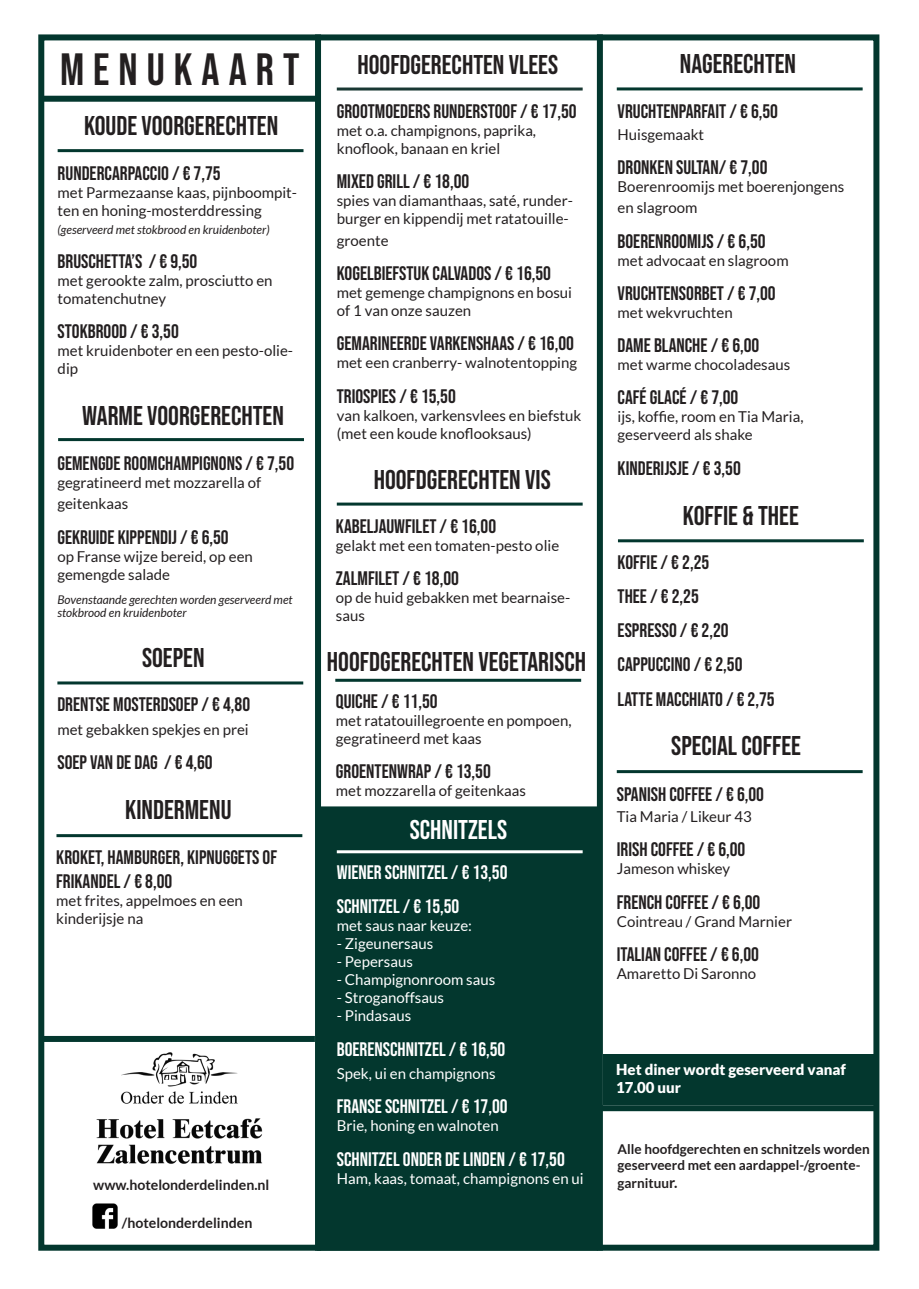
<style>
.page{position:relative;width:919px;height:1289px;background:#fff}
.page>*{position:absolute;margin:0;border:0;box-sizing:border-box;transform-origin:0 0}
.t1{font:45px "Bebas Neue";letter-spacing:.2em;color:#231f20}
.t2{font:27px "Bebas Neue";color:#231f20}
.t3{font:27px "Bebas Neue";color:#fff}
.t4{font:19.5px/23.4px "Bebas Neue";color:#231f20}
.t5{font:19.5px "Bebas Neue";color:#fff}
.t6{font:15px/18px "Lato";color:#231f20}
.t7{font:15px "Lato";color:#fff}
.t8{font:900 15px/18px "Lato";color:#fff}
.t9{font:700 14.1px "Lato";color:#231f20}
.t10{font:700 13.5px/16.2px "Lato";color:#231f20}
.t11{font:italic 12px/13.5px "Lato";color:#231f20}
.s1{font-size:15px}
</style>
<div class="page">
<div style="left:38px;top:34px;width:841px;height:1216px;border:6px solid #03372e"></div>
<div style="left:317px;top:806px;width:280px;height:444px;background:#03372e"></div>
<div style="left:315px;top:34px;width:6px;height:1216px;background:#03372e"></div>
<div style="left:597px;top:34px;width:6px;height:1216px;background:#03372e"></div>
<hr style="left:58px;top:149px;width:245px;height:3px;background:#03372e">
<hr style="left:337px;top:87px;width:245px;height:3px;background:#193833">
<hr style="left:57px;top:681px;width:246px;height:3px;background:#03372e">
<hr style="left:58px;top:438px;width:246px;height:3px;background:#03372e">
<hr style="left:56px;top:834px;width:246px;height:3px;background:#03372e">
<hr style="left:616px;top:770px;width:246px;height:3px;background:#03372e">
<hr style="left:335px;top:678px;width:246px;height:3px;background:#03372e">
<hr style="left:616px;top:87px;width:246px;height:3px;background:#03372e">
<div style="left:41px;top:1035px;width:274px;height:6px;background:#03372e"></div>
<div style="left:42px;top:96px;width:274px;height:6px;background:#03372e"></div>
<img style="left:92px;top:1203px;width:26px;height:25px">
<img style="left:88px;top:1041px;width:183px;height:123px">
<div style="left:600px;top:1105px;width:274px;height:6px;background:#03372e"></div>
<hr style="left:337px;top:850px;width:245px;height:3px;background:#fff">
<hr style="left:337px;top:502px;width:245px;height:3px;background:#03372e">
<div style="left:603px;top:1054px;width:273px;height:51px;background:#03372e"></div>
<hr style="left:618px;top:539px;width:245px;height:3px;background:#03372e">
<p class="t1" style="left:60px;top:44px;width:241px">MENUKAART</p>
<p class="t2" style="left:84px;top:110px;width:196px">KOUDE VOORGERECHTEN</p>
<p class="t4" style="left:58px;top:161px;width:164px">RUNDERCARPACCIO / € 7,75</p>
<p class="t6" style="left:58px;top:183px;width:241px">met Parmezaanse kaas, pijnboompit&shy;ten en honing-mosterddressing</p>
<p class="t11" style="left:58px;top:223px;width:213px">(geserveerd met stokbrood en kruidenboter)</p>
<p class="t4" style="left:58px;top:249px;width:141px">BRUSCHETTA’S / € 9,50</p>
<p class="t6" style="left:58px;top:271px;width:216px">met gerookte zalm, prosciutto en tomatenchutney</p>
<p class="t4" style="left:58px;top:319px;width:123px">STOKBROOD / € 3,50</p>
<p class="t6" style="left:58px;top:341px;width:237px">met kruidenboter en een pesto-olie&shy;dip</p>
<p class="t2" style="left:82px;top:400px;width:203px">WARME VOORGERECHTEN</p>
<p class="t4" style="left:57px;top:451px;width:238px">GEMENGDE ROOMCHAMPIGNONS / € 7,50</p>
<p class="t6" style="left:57px;top:473px;width:205px">gegratineerd met mozzarella of</p>
<p class="t6" style="left:57px;top:495px;width:72px">geitenkaas</p>
<p class="t4" style="left:57px;top:525px;width:173px">GEKRUIDE KIPPENDIJ / € 6,50</p>
<p class="t6" style="left:57px;top:547px;width:197px">op Franse wijze bereid, op een</p>
<p class="t6" style="left:57px;top:565px;width:114px">gemengde salade</p>
<p class="t11" style="left:57px;top:593px;width:237px">Bovenstaande gerechten worden geserveerd met stokbrood en kruidenboter</p>
<p class="t2" style="left:142px;top:642px;width:64px">SOEPEN</p>
<p class="t4" style="left:57px;top:692px;width:194px">DRENTSE MOSTERDSOEP / € 4,80</p>
<p class="t6" style="left:57px;top:720px;width:193px">met gebakken spekjes en prei</p>
<p class="t4" style="left:57px;top:750px;width:157px">SOEP VAN DE DAG / € 4,60</p>
<p class="t2" style="left:125px;top:794px;width:108px">KINDERMENU</p>
<p class="t4" style="left:56px;top:845px;width:222px">KROKET, HAMBURGER, KIPNUGGETS OF<br>FRIKANDEL / € 8,00</p>
<p class="t6" style="left:56px;top:891px;width:188px">met frites, appelmoes en een</p>
<p class="t6" style="left:56px;top:909px;width:89px">kinderijsje na</p>
<p class="t9" style="left:93px;top:1176px;width:178px">www.hotelonderdelinden.nl</p>
<p class="t9" style="left:122px;top:1214px;width:132px">/hotelonderdelinden</p>
<p class="t2" style="left:357px;top:49px;width:202px">HOOFDGERECHTEN VLEES</p>
<p class="t4" style="left:337px;top:99px;width:241px">GROOTMOEDERS RUNDERSTOOF / € 17,50</p>
<p class="t6" style="left:337px;top:121px;width:201px">met o.a. champignons, paprika,</p>
<p class="t6" style="left:337px;top:139px;width:165px">knoflook, banaan en kriel</p>
<p class="t4" style="left:337px;top:169px;width:134px">MIXED GRILL / € 18,00</p>
<p class="t6" style="left:337px;top:192px;width:238px">spies van diamanthaas, saté, runder&shy;burger en kippendij met ratatouille-</p>
<p class="t6" style="left:337px;top:231px;width:53px">groente</p>
<p class="t4" style="left:337px;top:261px;width:216px">KOGELBIEFSTUK CALVADOS / € 16,50</p>
<p class="t6" style="left:337px;top:283px;width:237px">met gemenge champignons en bosui of 1 van onze sauzen</p>
<p class="t4" style="left:337px;top:331px;width:239px">GEMARINEERDE VARKENSHAAS / € 16,00</p>
<p class="t6" style="left:337px;top:354px;width:242px">met een cranberry- walnotentopping</p>
<p class="t4" style="left:337px;top:384px;width:121px">TRIOSPIES / € 15,50</p>
<p class="t6" style="left:337px;top:406px;width:246px">van kalkoen, varkensvlees en biefstuk (met een koude knoflooksaus)</p>
<p class="t2" style="left:373px;top:464px;width:178px">HOOFDGERECHTEN VIS</p>
<p class="t4" style="left:336px;top:514px;width:162px">KABELJAUWFILET / € 16,00</p>
<p class="t6" style="left:336px;top:536px;width:225px">gelakt met een tomaten-pesto olie</p>
<p class="t4" style="left:336px;top:566px;width:125px">ZALMFILET / € 18,00</p>
<p class="t6" style="left:336px;top:588px;width:236px">op de huid gebakken met bearnaise&shy;saus</p>
<p class="t2" style="left:327px;top:646px;width:261px">HOOFDGERECHTEN VEGETARISCH</p>
<p class="t4" style="left:336px;top:689px;width:103px">QUICHE / € 11,50</p>
<p class="t6" style="left:336px;top:711px;width:237px">met ratatouillegroente en pompoen, gegratineerd met kaas</p>
<p class="t4" style="left:336px;top:759px;width:156px">GROENTENWRAP / € 13,50</p>
<p class="t6" style="left:336px;top:781px;width:191px">met mozzarella of geitenkaas</p>
<p class="t3" style="left:410px;top:814px;width:99px">SCHNITZELS</p>
<p class="t5" style="left:337px;top:861px;width:172px">WIENER SCHNITZEL / € 13,50</p>
<p class="t5" style="left:337px;top:895px;width:124px">SCHNITZEL / € 15,50</p>
<p class="t7" style="left:337px;top:917px;width:137px">met saus naar keuze:</p>
<p class="t7" style="left:337px;top:935px;width:98px">- Zigeunersaus</p>
<p class="t7" style="left:337px;top:953px;width:78px">- Pepersaus</p>
<p class="t7" style="left:337px;top:971px;width:160px">- Champignonroom saus</p>
<p class="t7" style="left:337px;top:989px;width:109px">- Stroganoffsaus</p>
<p class="t7" style="left:337px;top:1007px;width:76px">- Pindasaus</p>
<p class="t5" style="left:337px;top:1037px;width:170px">BOERENSCHNITZEL / € 16,50</p>
<p class="t7" style="left:337px;top:1065px;width:160px">Spek, ui en champignons</p>
<p class="t5" style="left:337px;top:1095px;width:172px">FRANSE SCHNITZEL / € 17,00</p>
<p class="t7" style="left:337px;top:1117px;width:163px">Brie, honing en walnoten</p>
<p class="t5" style="left:337px;top:1147px;width:229px">SCHNITZEL ONDER DE LINDEN / € 17,50</p>
<p class="t7" style="left:337px;top:1169px;width:248px">Ham, kaas, tomaat, champignons en ui</p>
<p class="t2" style="left:680px;top:49px;width:118px">NAGERECHTEN</p>
<p class="t4" style="left:617px;top:99px;width:162px">VRUCHTENPARFAIT / € 6,50</p>
<p class="t6" style="left:617px;top:125px;width:88px">Huisgemaakt</p>
<p class="t4" style="left:617px;top:155px;width:151px">DRONKEN SULTAN/ € 7,00</p>
<p class="t6" style="left:617px;top:175px;width:228px;line-height:21.6px">Boerenroomijs met boerenjongens en slagroom</p>
<p class="t4" style="left:617px;top:229px;width:149px">BOERENROOMIJS / € 6,50</p>
<p class="t6" style="left:617px;top:251px;width:172px">met advocaat en slagroom</p>
<p class="t4" style="left:617px;top:281px;width:160px">VRUCHTENSORBET / € 7,00</p>
<p class="t6" style="left:617px;top:303px;width:117px">met wekvruchten</p>
<p class="t4" style="left:617px;top:333px;width:143px">DAME BLANCHE / € 6,00</p>
<p class="t6" style="left:617px;top:355px;width:174px">met warme chocoladesaus</p>
<p class="t4" style="left:617px;top:385px;width:122px">CAFÉ GLACÉ / € 7,00</p>
<p class="t6" style="left:617px;top:408px;width:187px">ijs, koffie, room en Tia Maria,</p>
<p class="t6" style="left:617px;top:426px;width:137px">geserveerd als shake</p>
<p class="t4" style="left:617px;top:456px;width:125px">KINDERIJSJE / € 3,50</p>
<p class="t2" style="left:683px;top:500px;width:117px">KOFFIE &amp; THEE</p>
<p class="t4" style="left:617px;top:550px;width:93px">KOFFIE / € 2,25</p>
<p class="t4" style="left:617px;top:584px;width:83px">THEE / € 2,25</p>
<p class="t4" style="left:617px;top:618px;width:112px">ESPRESSO / € 2,20</p>
<p class="t4" style="left:617px;top:652px;width:126px">CAPPUCCINO / € 2,50</p>
<p class="t4" style="left:617px;top:687px;width:159px">LATTE MACCHIATO / € 2,75</p>
<p class="t2" style="left:671px;top:730px;width:131px">SPECIAL COFFEE</p>
<p class="t4" style="left:616px;top:781px;width:149px">SPANISH COFFEE / € 6,00</p>
<p class="t6" style="left:616px;top:807px;width:136px">Tia Maria / Likeur 43</p>
<p class="t4" style="left:616px;top:837px;width:130px">IRISH COFFEE / € 6,00</p>
<p class="t6" style="left:616px;top:859px;width:115px">Jameson whiskey</p>
<p class="t4" style="left:616px;top:889px;width:145px">FRENCH COFFEE / € 6,00</p>
<p class="t6" style="left:616px;top:912px;width:177px">Cointreau / Grand Marnier</p>
<p class="t4" style="left:616px;top:942px;width:144px">ITALIAN COFFEE / € 6,00</p>
<p class="t6" style="left:616px;top:964px;width:141px">Amaretto Di Saronno</p>
<p class="t8" style="left:616px;top:1060px;width:231px">Het diner wordt geserveerd vanaf<br>17.00 uur</p>
<p class="t10" style="left:617px;top:1140px;width:254px">Alle hoofdgerechten en schnitzels worden geserveerd met een aardappel-/groente-</p>
<p class="t10" style="left:617px;top:1174px;width:61px">garnituu<span class="s1">r.</span></p>
</div>
